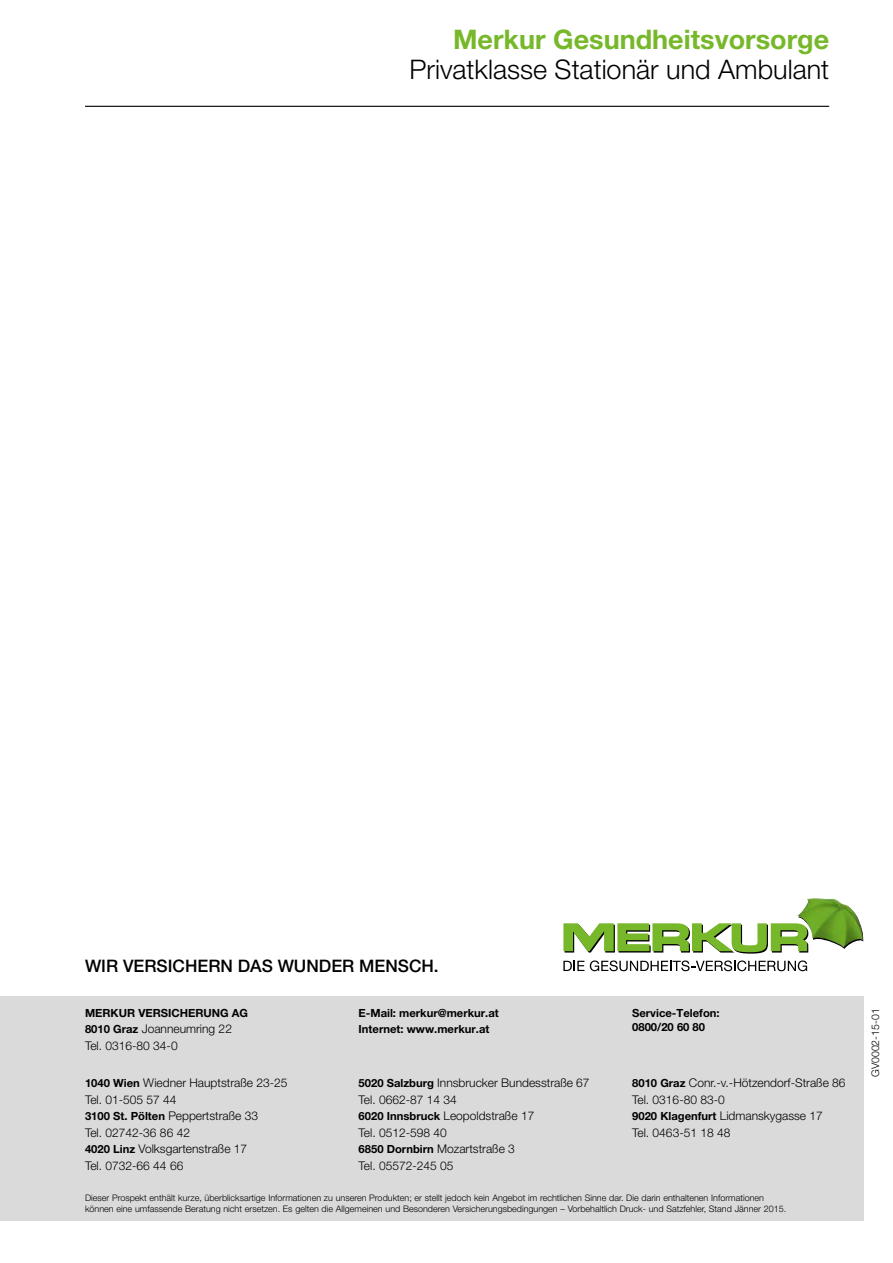
<style>
.page{position:relative;width:893px;height:1263px;background:#fff}
.page>*{position:absolute;margin:0;border:0;box-sizing:border-box;transform-origin:0 0}
.t1{font:300 27px "Helvetica Neue LT Pro";color:#000}
.t2{font:700 27px "Helvetica Neue LT Pro";color:#76b82a}
.t3{font:500 17.25px "Helvetica Neue LT Pro";color:#000}
.t4{font:300 12px/16.5px "Helvetica Neue LT Pro";color:#000}
.t5{font:700 11.25px/16.5px "Helvetica Neue LT Pro";color:#000}
.t6{font:300 10.5px "Helvetica Neue LT Pro";color:#000}
.t7{font:300 9px/10.5px "Helvetica Neue LT Pro";color:#000}
.s1{font-weight:700;font-size:11.25px}
</style>
<div class="page">
<hr style="left:85px;top:106px;width:744px;height:1px;background:#000">
<div style="left:0;top:996px;width:863px;height:224px;background:#dadada"></div>
<img style="left:808px;top:898px;width:26px;height:1px">
<svg style="left:563px;top:961px;width:21px;height:10px"></svg>
<svg style="left:590px;top:960px;width:217px;height:11px"></svg>
<svg style="left:563px;top:899px;width:300px;height:54px"></svg>
<h1 class="t2" style="left:453px;top:23px;width:378px">Merkur Gesundheitsvorsorge</h1>
<h1 class="t1" style="left:410px;top:53px;width:421px">Privatklasse Stationär und Ambulant</h1>
<h2 class="t3" style="left:85px;top:956px;width:355px">WIR VERSICHERN DAS WUNDER MENSCH.</h2>
<p class="t5" style="left:85px;top:1004px;width:165px">MERKUR VERSICHERUNG AG</p>
<p class="t4" style="left:85px;top:1020px;width:148px"><span class="s1">8010 Graz</span> Joanneumring 22<br>Tel. 0316-80 34-0</p>
<p class="t5" style="left:359px;top:1004px;width:142px">E-Mail: merkur@merkur.at<br>Internet: www.merkur.at</p>
<p class="t5" style="left:632px;top:1005px;width:89px;line-height:14.2px">Service-Telefon:<br>0800/20 60 80</p>
<p class="t4" style="left:85px;top:1074px;width:204px"><span class="s1">1040 Wien</span> Wiedner Hauptstraße 23-25<br>Tel. 01-505 57 44<br><span class="s1">3100 St. Pölten</span> Peppertstraße 33<br>Tel. 02742-36 86 42<br><span class="s1">4020 Linz</span> Volksgartenstraße 17<br>Tel. 0732-66 44 66</p>
<p class="t4" style="left:359px;top:1074px;width:233px"><span class="s1">5020 Salzburg</span> Innsbrucker Bundesstraße 67<br>Tel. 0662-87 14 34<br><span class="s1">6020 Innsbruck</span> Leopoldstraße 17<br>Tel. 0512-598 40<br><span class="s1">6850 Dornbirn</span> Mozartstraße 3<br>Tel. 05572-245 05</p>
<p class="t4" style="left:632px;top:1074px;width:215px"><span class="s1">8010 Graz</span> Conr.-v.-Hötzendorf-Straße 86<br>Tel. 0316-80 83-0<br><span class="s1">9020 Klagenfurt</span> Lidmanskygasse 17<br>Tel. 0463-51 18 48</p>
<p class="t7" style="left:85px;top:1193px;width:703px">Dieser Prospekt enthält kurze, überblicksartige Informationen zu unseren Produkten; er stellt jedoch kein Angebot im rechtlichen Sinne dar. Die darin enthaltenen Informationen können eine umfassende Beratung nicht ersetzen. Es gelten die Allgemeinen und Besonderen Versicherungsbedingungen – Vorbehaltlich Druck- und Satzfehler, Stand Jänner 2015.</p>
<p class="t6" style="left:869px;top:1077px;width:70px;rotate:-90deg">GV0002-15-01</p>
</div>
